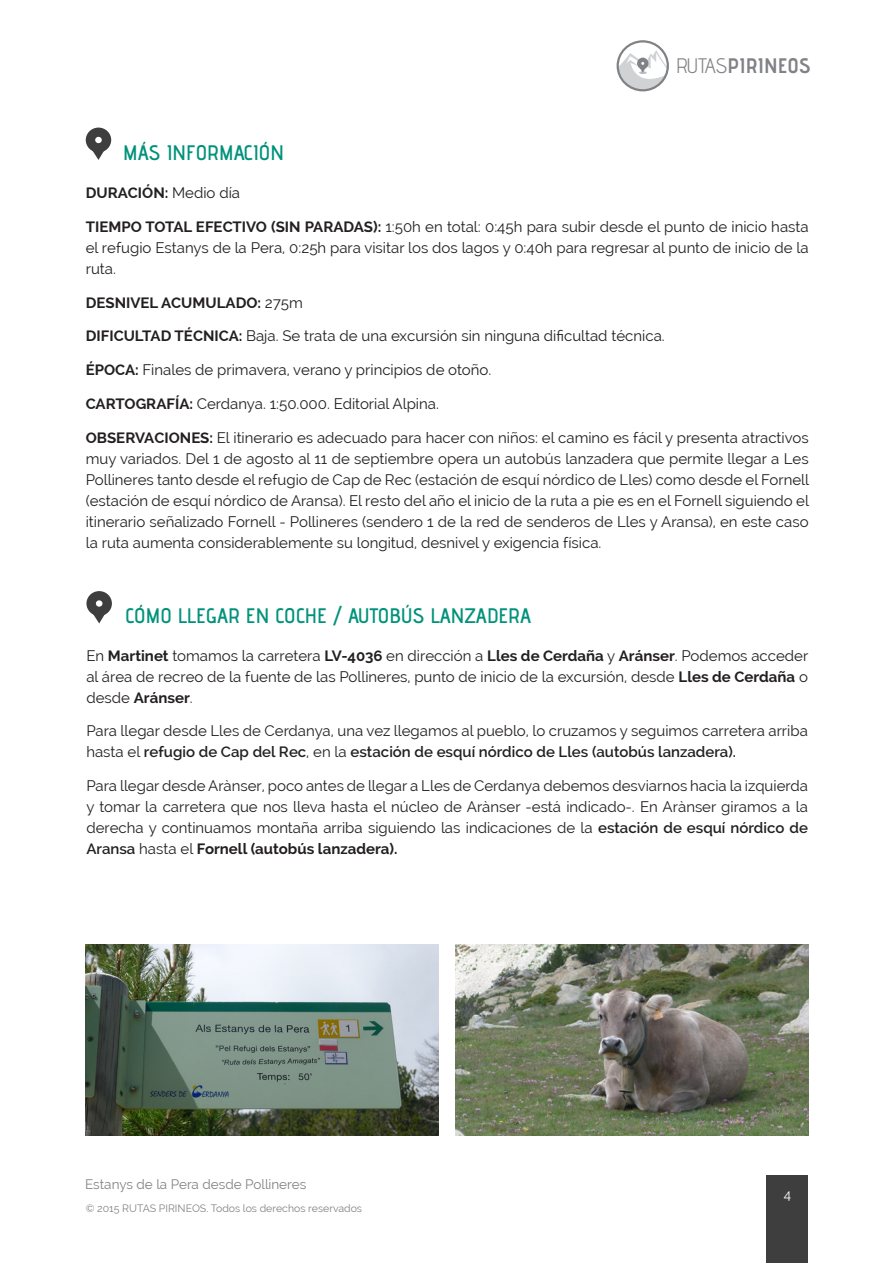
<style>
.page{position:relative;width:893px;height:1263px;background:#fff}
.page>*{position:absolute;margin:0;border:0;box-sizing:border-box;transform-origin:0 0}
.t1{font:600 21px "Advent Pro";color:#00927a}
.t2{font:700 21px "Advent Pro";color:#808285}
.Text_interior_RUTES{font:15px/21px "Raleway";color:#231f20;text-align:justify}
.Text_interior_RUTES-2{font:700 15px "Raleway";color:#231f20}
.t3{font:13.5px "Raleway";color:#808285}
.t4{font:13.5px "Raleway";color:#fff}
.t5{font:10.5px "Raleway";color:#808285}
.s1{font-weight:400}
.s2{font-weight:700}
.s3{font-weight:600}
</style>
<div class="page">
<svg style="left:617px;top:40px;width:52px;height:52px"></svg>
<div style="left:767px;top:1175px;width:41px;height:88px;background:#3e3e3f"></div>
<svg style="left:86px;top:591px;width:26px;height:32px"></svg>
<svg style="left:86px;top:128px;width:25px;height:32px"></svg>
<img style="left:86px;top:944px;width:352px;height:191px">
<img style="left:456px;top:944px;width:353px;height:191px">
<h1 class="t2" style="left:676px;top:53px;width:136px"><span class="s1">RUTAS</span>PIRINEOS</h1>
<p class="t1" style="left:123px;top:139px;width:162px">MÁS INFORMACIÓN</p>
<p class="Text_interior_RUTES-2" style="left:86px;top:184px;width:156px">DURACIÓN: <span class="s1">Medio día</span></p>
<p class="Text_interior_RUTES" style="left:86px;top:216px;width:724px"><span class="s2">TIEMPO TOTAL EFECTIVO (SIN PARADAS):</span> 1:50h en total: 0:45h para subir desde el punto de inicio hasta el refugio Estanys de la Pera, 0:25h para visitar los dos lagos y 0:40h para regresar al punto de inicio de la ruta.</p>
<p class="Text_interior_RUTES-2" style="left:86px;top:294px;width:219px">DESNIVEL ACUMULADO: <span class="s1">275m</span></p>
<p class="Text_interior_RUTES" style="left:86px;top:326px;width:580px"><span class="s2">DIFICULTAD TÉCNICA:</span> Baja. Se trata de una excursión sin ninguna dificultad técnica.</p>
<p class="Text_interior_RUTES" style="left:86px;top:359px;width:407px"><span class="s2">ÉPOCA:</span> Finales de primavera, verano y principios de otoño.</p>
<p class="Text_interior_RUTES" style="left:86px;top:393px;width:355px"><span class="s2">CARTOGRAFÍA:</span> Cerdanya. 1:50.000. Editorial Alpina.</p>
<p class="Text_interior_RUTES" style="left:86px;top:427px;width:725px"><span class="s2">OBSERVACIONES:</span> El itinerario es adecuado para hacer con niños: el camino es fácil y presenta atractivos muy variados. Del 1 de agosto al 11 de septiembre opera un autobús lanzadera que permite llegar a Les Pollineres tanto desde el refugio de Cap de Rec (estación de esquí nórdico de Lles) como desde el Fornell (estación de esquí nórdico de Aransa). El resto del año el inicio de la ruta a pie es en el Fornell siguiendo el itinerario señalizado Fornell - Pollineres (sendero 1 de la red de senderos de Lles y Aransa), en este caso la ruta aumenta considerablemente su longitud, desnivel y exigencia física.</p>
<p class="t1" style="left:125px;top:603px;width:407px">CÓMO LLEGAR EN COCHE / AUTOBÚS LANZADERA</p>
<p class="Text_interior_RUTES" style="left:86px;top:645px;width:723px">En <span class="s2">Martinet</span> tomamos la carretera <span class="s2">LV-4036</span> en dirección a <span class="s2">Lles de Cerdaña</span> y <span class="s2">Aránser</span>. Podemos acceder al área de recreo de la fuente de las Pollineres, punto de inicio de la excursión, desde <span class="s2">Lles de Cerdaña</span> o desde <span class="s2">Aránser</span>.</p>
<p class="Text_interior_RUTES" style="left:86px;top:721px;width:723px">Para llegar desde Lles de Cerdanya, una vez llegamos al pueblo, lo cruzamos y seguimos carretera arriba hasta el <span class="s3">refugio de Cap del Rec</span>, en la <span class="s3">estación de esquí nórdico de Lles (autobús lanzadera).</span></p>
<p class="Text_interior_RUTES" style="left:86px;top:775px;width:723px">Para llegar desde Arànser, poco antes de llegar a Lles de Cerdanya debemos desviarnos hacia la izquierda y tomar la carretera que nos lleva hasta el núcleo de Arànser -está indicado-. En Arànser giramos a la derecha y continuamos montaña arriba siguiendo las indicaciones de la <span class="s3">estación de esquí nórdico de Aransa</span> hasta el <span class="s2">Fornell (autobús lanzadera).</span></p>
<p class="t3" style="left:85px;top:1176px;width:223px">Estanys de la Pera desde Pollineres</p>
<p class="t5" style="left:86px;top:1202px;width:278px">© 2015 RUTAS PIRINEOS. Todos los derechos reservados</p>
<p class="t4" style="left:784px;top:1186px;width:9px">4</p>
</div>
